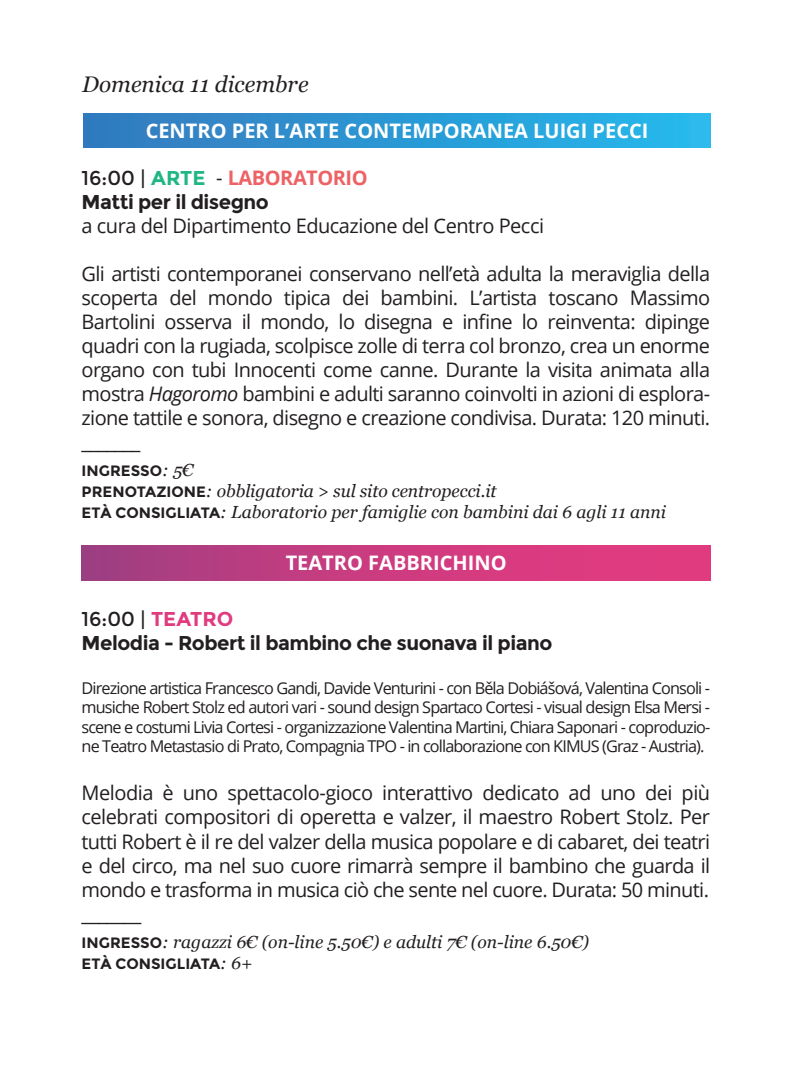
<style>
.page{position:relative;width:787px;height:1092px;background:#fff}
.page>*{position:absolute;margin:0;border:0;box-sizing:border-box;transform-origin:0 0}
.t1{font:italic 22.5px "Georgia";color:#231f20}
.t2{font:20px/24px "Open Sans";letter-spacing:-.03em;color:#231f20;text-align:justify}
.t3{font:700 20px/24px "Montserrat";letter-spacing:-.025em;color:#231f20}
.t4{font:700 20px "Open Sans";color:#fff}
.t5{font:700 20px "Open Sans";letter-spacing:-.025em;color:#ed6265}
.t6{font:italic 17.5px/21px "Georgia";color:#231f20}
.t7{font:16.25px/19.5px "Open Sans";letter-spacing:-.055em;color:#231f20;text-align:justify}
.t8{font:700 15px "Montserrat";color:#231f20}
.s1{font-family:"Montserrat";font-weight:400;color:#231f20}
.s2{font-family:"Montserrat";color:#21b685}
.s3{font-weight:400;color:#231f20}
.s4{font-style:italic}
.s5{font-family:"Georgia";font-weight:400;font-style:italic;font-size:17.5px}
.s6{font-family:"Montserrat";font-weight:700;font-style:normal;font-size:15px}
.s7{font-weight:400}
.s8{color:#e03b7f}
</style>
<div class="page">
<div style="left:84px;top:113px;width:626px;height:35px;background:linear-gradient(to right,#3378bd,#25baec)"></div>
<div style="left:82px;top:546px;width:628px;height:34px;background:linear-gradient(to right,#a53e81,#ec3a7f)"></div>
<p class="t1" style="left:82px;top:68px;width:228px">Domenica 11 dicembre</p>
<p class="t4" style="left:146px;top:116px;width:504px">CENTRO PER L’ARTE CONTEMPORANEA LUIGI PECCI</p>
<p class="t5" style="left:82px;top:163px;width:287px"><span class="s1">16:00 |</span> <span class="s2">ARTE</span> <span class="s3">-</span> LABORATORIO</p>
<p class="t3" style="left:82px;top:190px;width:189px">Matti per il disegno</p>
<p class="t2" style="left:82px;top:213px;width:464px">a cura del Dipartimento Educazione del Centro Pecci</p>
<p class="t2" style="left:82px;top:261px;width:630px">Gli artisti contemporanei conservano nell’età adulta la meraviglia della scoperta del mondo tipica dei bambini. L’artista toscano Massimo Bartolini osserva il mondo, lo disegna e infine lo reinventa: dipinge quadri con la rugiada, scolpisce zolle di terra col bronzo, crea un enorme organo con tubi Innocenti come canne. Durante la visita animata alla mostra <span class="s4">Hagoromo</span> bambini e adulti saranno coinvolti in azioni di esplora&shy;zione tattile e sonora, disegno e creazione condivisa. Durata: 120 minuti. _______</p>
<p class="t8" style="left:82px;top:462px;width:113px">INGRESSO<span class="s5">: 5€</span></p>
<p class="t6" style="left:82px;top:480px;width:586px"><span class="s6">PRENOTAZIONE</span>: obbligatoria &gt; sul sito centropecci.it<br><span class="s6">ETÀ CONSIGLIATA</span>: Laboratorio per famiglie con bambini dai 6 agli 11 anni</p>
<p class="t4" style="left:286px;top:549px;width:222px">TEATRO FABBRICHINO</p>
<p class="t3" style="left:82px;top:607px;width:472px"><span class="s7">16:00 |</span> <span class="s8">TEATRO<br></span>Melodia - Robert il bambino che suonava il piano</p>
<p class="t7" style="left:82px;top:677px;width:630px">Direzione artistica Francesco Gandi, Davide Venturini - con Běla Dobiášová, Valentina Consoli - musiche Robert Stolz ed autori vari - sound design Spartaco Cortesi - visual design Elsa Mersi - scene e costumi Livia Cortesi - organizzazione Valentina Martini, Chiara Saponari - coproduzio&shy;ne Teatro Metastasio di Prato, Compagnia TPO - in collaborazione con KIMUS (Graz - Austria).</p>
<p class="t2" style="left:82px;top:780px;width:630px">Melodia è uno spettacolo-gioco interattivo dedicato ad uno dei più celebrati compositori di operetta e valzer, il maestro Robert Stolz. Per tutti Robert è il re del valzer della musica popolare e di cabaret, dei teatri e del circo, ma nel suo cuore rimarrà sempre il bambino che guarda il mondo e trasforma in musica ciò che sente nel cuore. Durata: 50 minuti. _______</p>
<p class="t6" style="left:82px;top:930px;width:509px"><span class="s6">INGRESSO</span>: ragazzi 6€ (on-line 5.50€) e adulti 7€ (on-line 6.50€)</p>
<p class="t8" style="left:82px;top:954px;width:172px">ETÀ CONSIGLIATA<span class="s5">: 6+</span></p>
</div>
